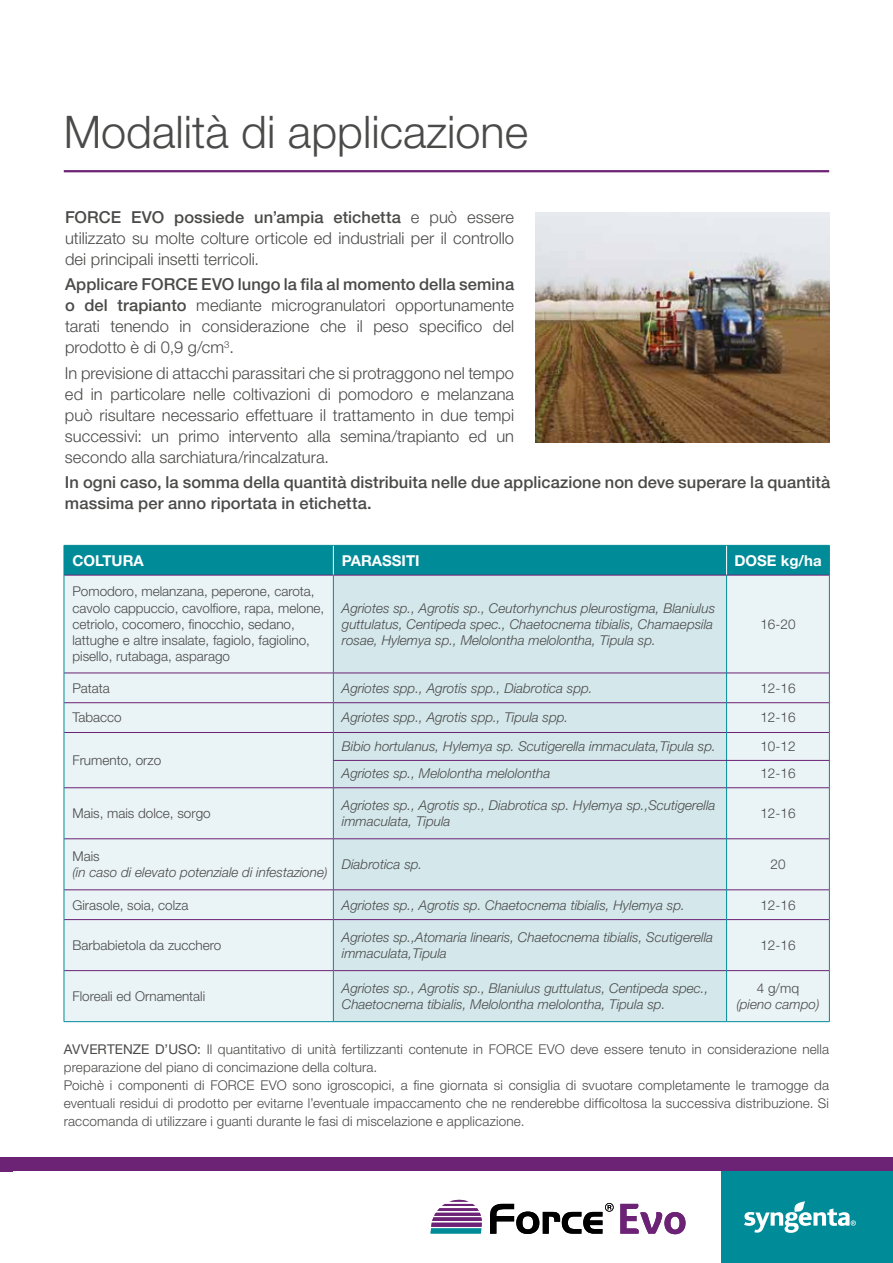
<style>
.page{position:relative;width:893px;height:1263px;background:#fff}
.page>*{position:absolute;margin:0;border:0;box-sizing:border-box;transform-origin:0 0}
.t1{font:300 45px "Helvetica Neue LT Std";color:#4a4a49}
.t2{font:300 16.5px/21px "Helvetica Neue LT Std";color:#4a4a49;text-align:justify}
.t3{font:500 16.5px/21px "Helvetica Neue LT Std";letter-spacing:.005em;color:#4a4a49}
.t4{font:700 15px "Helvetica Neue LT Std";color:#fff}
.t5{font:300 13.5px/18px "Helvetica Neue LT Std";letter-spacing:.005em;color:#4a4a49}
.t6{font:italic 300 13.5px/16.2px "Helvetica Neue LT Std";color:#4a4a49}
.s1{font-weight:500}
.s2{font-weight:400}
</style>
<div class="page">
<div style="left:0;top:1157px;width:893px;height:14px;background:#6c2375"></div>
<div style="left:721px;top:1171px;width:172px;height:92px;background:#008b98"></div>
<svg style="left:744px;top:1201px;width:112px;height:32px"></svg>
<hr style="left:64px;top:170px;width:765px;height:2px;background:#6c2375">
<div style="left:65px;top:546px;width:764px;height:29px;background:#008b98"></div>
<div style="left:65px;top:576px;width:764px;height:445px;background:#eaf3f5"></div>
<div style="left:334px;top:576px;width:392px;height:445px;background:#d4e7eb"></div>
<hr style="left:333px;top:545px;width:1px;height:30px;background:#fff">
<hr style="left:726px;top:545px;width:1px;height:30px;background:#fff">
<hr style="left:64px;top:575px;width:269px;height:1px;background:#6c2375">
<hr style="left:64px;top:673px;width:269px;height:1px;background:#6c2375">
<hr style="left:64px;top:702px;width:269px;height:1px;background:#6c2375">
<hr style="left:64px;top:732px;width:269px;height:1px;background:#6c2375">
<hr style="left:64px;top:787px;width:269px;height:1px;background:#6c2375">
<hr style="left:64px;top:838px;width:269px;height:1px;background:#6c2375">
<hr style="left:64px;top:889px;width:269px;height:1px;background:#6c2375">
<hr style="left:64px;top:919px;width:269px;height:1px;background:#6c2375">
<hr style="left:333px;top:575px;width:394px;height:1px;background:#6c2375">
<hr style="left:334px;top:673px;width:392px;height:1px;background:#6c2375">
<hr style="left:334px;top:702px;width:392px;height:1px;background:#6c2375">
<hr style="left:334px;top:732px;width:392px;height:1px;background:#6c2375">
<hr style="left:334px;top:787px;width:392px;height:1px;background:#6c2375">
<hr style="left:334px;top:838px;width:392px;height:1px;background:#6c2375">
<hr style="left:334px;top:889px;width:392px;height:1px;background:#6c2375">
<hr style="left:334px;top:919px;width:392px;height:1px;background:#6c2375">
<hr style="left:727px;top:575px;width:102px;height:1px;background:#6c2375">
<hr style="left:727px;top:673px;width:102px;height:1px;background:#6c2375">
<hr style="left:727px;top:702px;width:102px;height:1px;background:#6c2375">
<hr style="left:727px;top:732px;width:102px;height:1px;background:#6c2375">
<hr style="left:727px;top:787px;width:102px;height:1px;background:#6c2375">
<hr style="left:727px;top:838px;width:102px;height:1px;background:#6c2375">
<hr style="left:727px;top:889px;width:102px;height:1px;background:#6c2375">
<hr style="left:727px;top:919px;width:102px;height:1px;background:#6c2375">
<hr style="left:64px;top:970px;width:269px;height:1px;background:#6c2375">
<hr style="left:334px;top:970px;width:392px;height:1px;background:#6c2375">
<hr style="left:727px;top:970px;width:102px;height:1px;background:#6c2375">
<hr style="left:64px;top:545px;width:1px;height:30px;background:#008b98">
<hr style="left:64px;top:545px;width:269px;height:1px;background:#008b98">
<hr style="left:333px;top:545px;width:394px;height:1px;background:#008b98">
<hr style="left:727px;top:545px;width:103px;height:1px;background:#008b98">
<hr style="left:829px;top:545px;width:1px;height:30px;background:#008b98">
<hr style="left:64px;top:575px;width:1px;height:98px;background:#008b98">
<hr style="left:829px;top:575px;width:1px;height:98px;background:#008b98">
<hr style="left:64px;top:673px;width:1px;height:30px;background:#008b98">
<svg style="left:64px;top:703px;width:1px;height:29px"></svg>
<hr style="left:64px;top:732px;width:1px;height:56px;background:#008b98">
<hr style="left:64px;top:788px;width:1px;height:51px;background:#008b98">
<hr style="left:64px;top:839px;width:1px;height:51px;background:#008b98">
<svg style="left:64px;top:890px;width:1px;height:29px"></svg>
<hr style="left:829px;top:673px;width:1px;height:30px;background:#008b98">
<svg style="left:829px;top:703px;width:1px;height:29px"></svg>
<hr style="left:829px;top:732px;width:1px;height:56px;background:#008b98">
<hr style="left:829px;top:788px;width:1px;height:51px;background:#008b98">
<hr style="left:829px;top:839px;width:1px;height:51px;background:#008b98">
<svg style="left:829px;top:890px;width:1px;height:29px"></svg>
<hr style="left:64px;top:919px;width:1px;height:52px;background:#008b98">
<hr style="left:829px;top:919px;width:1px;height:52px;background:#008b98">
<hr style="left:64px;top:971px;width:1px;height:50px;background:#008b98">
<hr style="left:64px;top:1021px;width:269px;height:1px;background:#008b98">
<hr style="left:333px;top:1021px;width:394px;height:1px;background:#008b98">
<hr style="left:829px;top:971px;width:1px;height:50px;background:#008b98">
<hr style="left:727px;top:1021px;width:103px;height:1px;background:#008b98">
<hr style="left:333px;top:575px;width:1px;height:98px;background:#008b98">
<hr style="left:726px;top:575px;width:1px;height:98px;background:#008b98">
<hr style="left:333px;top:673px;width:1px;height:30px;background:#008b98">
<hr style="left:726px;top:673px;width:1px;height:30px;background:#008b98">
<svg style="left:333px;top:703px;width:1px;height:29px"></svg>
<svg style="left:726px;top:703px;width:1px;height:29px"></svg>
<hr style="left:333px;top:732px;width:1px;height:56px;background:#008b98">
<hr style="left:726px;top:732px;width:1px;height:56px;background:#008b98">
<hr style="left:333px;top:788px;width:1px;height:51px;background:#008b98">
<hr style="left:726px;top:788px;width:1px;height:51px;background:#008b98">
<hr style="left:333px;top:839px;width:1px;height:51px;background:#008b98">
<hr style="left:726px;top:839px;width:1px;height:51px;background:#008b98">
<svg style="left:333px;top:890px;width:1px;height:29px"></svg>
<svg style="left:726px;top:890px;width:1px;height:29px"></svg>
<hr style="left:333px;top:919px;width:1px;height:52px;background:#008b98">
<hr style="left:726px;top:919px;width:1px;height:52px;background:#008b98">
<hr style="left:333px;top:971px;width:1px;height:50px;background:#008b98">
<hr style="left:726px;top:971px;width:1px;height:50px;background:#008b98">
<hr style="left:333px;top:760px;width:496px;height:1px;background:#6c2375">
<img style="left:535px;top:213px;width:294px;height:229px">
<svg style="left:620px;top:1204px;width:65px;height:30px"></svg>
<svg style="left:490px;top:1203px;width:124px;height:31px"></svg>
<svg style="left:431px;top:1200px;width:51px;height:33px"></svg>
<h1 class="t1" style="left:64px;top:105px;width:466px">Modalità di applicazione</h1>
<p class="t2" style="left:65px;top:206px;width:451px"><span class="s1">FORCE EVO possiede un’ampia etichetta</span> e può essere utilizzato su molte colture orticole ed industriali per il controllo dei principali insetti terricoli.</p>
<p class="t2" style="left:65px;top:274px;width:451px"><span class="s1">Applicare FORCE EVO lungo la fila al momento della semina o del trapianto</span> mediante microgranulatori opportunamente tarati tenendo in considerazione che il peso specifico del prodotto è di 0,9 g/cm<sup>3</sup>.</p>
<p class="t2" style="left:65px;top:362px;width:451px">In previsione di attacchi parassitari che si protraggono nel tempo ed in particolare nelle coltivazioni di pomodoro e melanzana può risultare necessario effettuare il trattamento in due tempi successivi: un primo intervento alla semina/trapianto ed un secondo alla sarchiatura/rincalzatura.</p>
<p class="t3" style="left:65px;top:471px;width:767px">In ogni caso, la somma della quantità distribuita nelle due applicazione non deve superare la quantità massima per anno riportata in etichetta.</p>
<p class="t4" style="left:72px;top:551px;width:73px">COLTURA</p>
<p class="t4" style="left:342px;top:551px;width:79px">PARASSITI</p>
<p class="t4" style="left:734px;top:551px;width:89px">DOSE kg/ha</p>
<p class="t5" style="left:72px;top:583px;width:253px;line-height:16.2px">Pomodoro, melanzana, peperone, carota, cavolo cappuccio, cavolfiore, rapa, melone, cetriolo, cocomero, finocchio, sedano, lattughe e altre insalate, fagiolo, fagiolino, pisello, rutabaga, asparago</p>
<p class="t6" style="left:342px;top:600px;width:375px">Agriotes sp., Agrotis sp., Ceutorhynchus pleurostigma, Blaniulus guttulatus, Centipeda spec., Chaetocnema tibialis, Chamaepsila rosae, Hylemya sp., Melolontha melolontha, Tipula sp.</p>
<p class="t5" style="left:760px;top:615px;width:37px">16-20</p>
<p class="t5" style="left:72px;top:678px;width:39px">Patata</p>
<p class="t6" style="left:342px;top:679px;width:252px">Agriotes spp., Agrotis spp., Diabrotica spp.</p>
<p class="t5" style="left:760px;top:678px;width:37px">12-16</p>
<p class="t5" style="left:72px;top:708px;width:51px">Tabacco</p>
<p class="t6" style="left:342px;top:709px;width:228px">Agriotes spp., Agrotis spp., Tipula spp.</p>
<p class="t5" style="left:760px;top:708px;width:37px">12-16</p>
<p class="t5" style="left:72px;top:751px;width:90px">Frumento, orzo</p>
<p class="t6" style="left:342px;top:733px;width:375px;line-height:27px">Bibio hortulanus, Hylemya sp. Scutigerella immaculata,Tipula sp.<br>Agriotes sp., Melolontha melolontha</p>
<p class="t5" style="left:760px;top:733px;width:37px;line-height:27px">10-12<br>12-16</p>
<p class="t5" style="left:72px;top:804px;width:140px">Mais, mais dolce, sorgo</p>
<p class="t6" style="left:342px;top:797px;width:375px">Agriotes sp., Agrotis sp., Diabrotica sp. Hylemya sp.,Scutigerella immaculata, Tipula</p>
<p class="t5" style="left:760px;top:804px;width:37px">12-16</p>
<p class="t5" style="left:72px;top:847px;width:29px">Mais</p>
<p class="t6" style="left:72px;top:864px;width:257px">(in caso di elevato potenziale di infestazione)</p>
<p class="t6" style="left:342px;top:856px;width:82px">Diabrotica sp.</p>
<p class="t5" style="left:770px;top:855px;width:17px">20</p>
<p class="t5" style="left:72px;top:895px;width:118px">Girasole, soia, colza</p>
<p class="t6" style="left:342px;top:896px;width:345px">Agriotes sp., Agrotis sp. Chaetocnema tibialis, Hylemya sp.</p>
<p class="t5" style="left:760px;top:895px;width:37px">12-16</p>
<p class="t5" style="left:72px;top:936px;width:150px">Barbabietola da zucchero</p>
<p class="t6" style="left:342px;top:929px;width:373px">Agriotes sp.,Atomaria linearis, Chaetocnema tibialis, Scutigerella immaculata,Tipula</p>
<p class="t5" style="left:760px;top:936px;width:37px">12-16</p>
<p class="t5" style="left:72px;top:987px;width:134px">Floreali ed Ornamentali</p>
<p class="t6" style="left:342px;top:980px;width:368px">Agriotes sp., Agrotis sp., Blaniulus guttulatus, Centipeda spec.,<br>Chaetocnema tibialis, Melolontha melolontha, Tipula sp.</p>
<p class="t5" style="left:757px;top:979px;width:44px">4 g/mq</p>
<p class="t6" style="left:736px;top:996px;width:85px">(pieno campo)</p>
<p class="t5" style="left:64px;top:1039px;width:767px"><span class="s2">AVVERTENZE D’USO:</span> Il quantitativo di unità fertilizzanti contenute in FORCE EVO deve essere tenuto in considerazione nella preparazione del piano di concimazione della coltura.<br>Poichè i componenti di FORCE EVO sono igroscopici, a fine giornata si consiglia di svuotare completamente le tramogge da eventuali residui di prodotto per evitarne l’eventuale impaccamento che ne renderebbe difficoltosa la successiva distribuzione. Si raccomanda di utilizzare i guanti durante le fasi di miscelazione e applicazione.</p>
</div>
